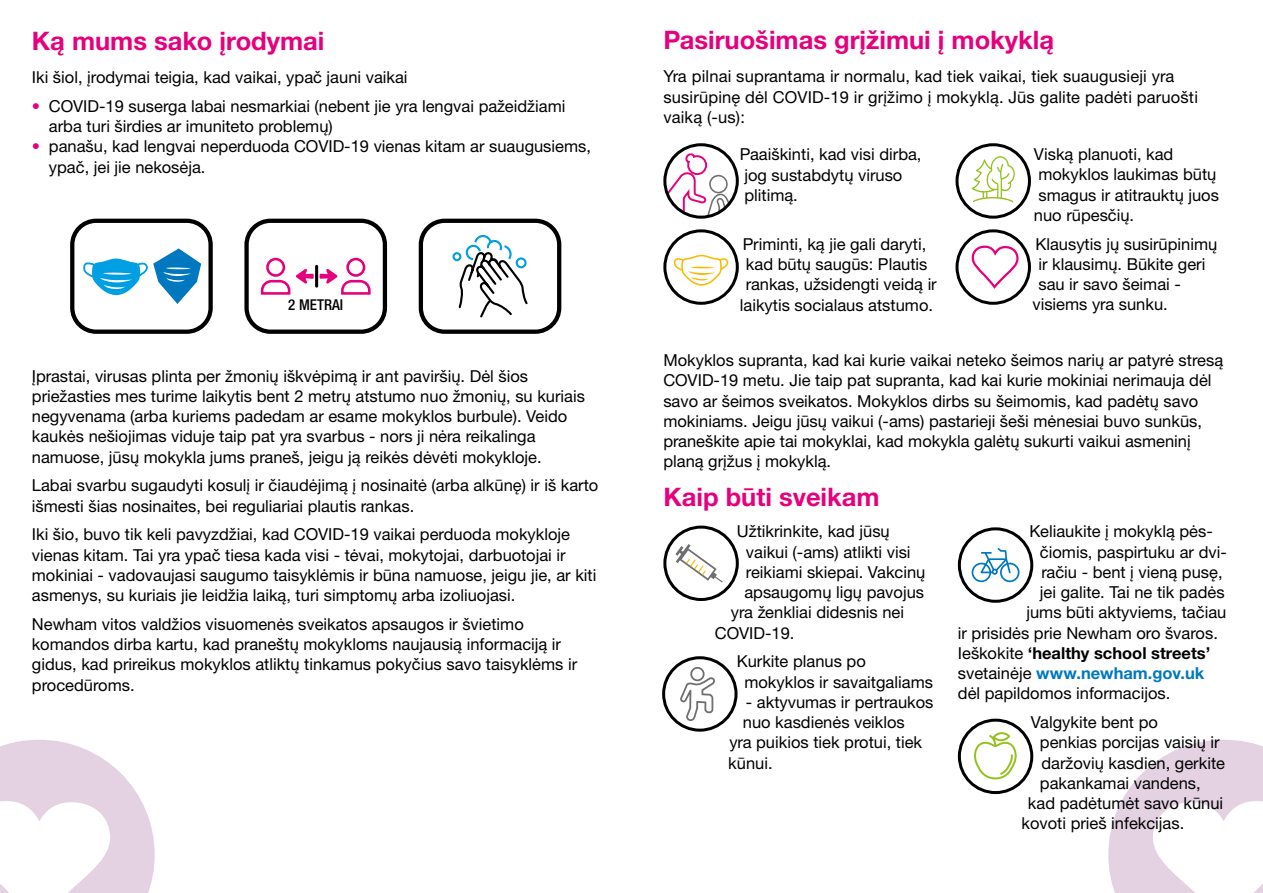
<style>
.page{position:relative;width:1263px;height:893px;background:#fff}
.page>*{position:absolute;margin:0;border:0;box-sizing:border-box;transform-origin:0 0}
.t1{font:700 25.5px "Helvetica Neue LTW1 G";color:#e6007d}
.t2{font:16.5px/20.2px "Helvetica Neue LTW1 G";color:#000}
.t3{font:700 16.5px "Helvetica Neue LTW1 G";color:#000}
.t4{font:700 16.5px "Helvetica Neue LTW1 G";color:#0078bf}
.t5{font:500 condensed 15px "Helvetica Neue LT Std";color:#000}
.s1{color:#e6007d}
.s2{font-weight:400}
.s3{font-weight:400;color:#000}
</style>
<div class="page">
<svg style="left:0;top:740px;width:155px;height:153px"></svg>
<svg style="left:1108px;top:740px;width:155px;height:153px"></svg>
<div style="left:419px;top:219px;width:142px;height:115px;border:4px solid #000;border-radius:24px"></div>
<svg style="left:451px;top:235px;width:78px;height:99px"></svg>
<div style="left:346px;top:258px;width:19px;height:19px;border:3px solid #e6007d;border-radius:50%"></div>
<div style="left:244px;top:219px;width:143px;height:115px;border:4px solid #000;border-radius:24px"></div>
<hr style="left:315px;top:265px;width:3px;height:23px;background:#000;border-radius:2px">
<svg style="left:320px;top:269px;width:51px;height:26px"></svg>
<div style="left:266px;top:258px;width:19px;height:19px;border:3px solid #e6007d;border-radius:50%"></div>
<svg style="left:260px;top:269px;width:54px;height:26px"></svg>
<div style="left:70px;top:219px;width:143px;height:115px;border:4px solid #000;border-radius:24px"></div>
<svg style="left:83px;top:248px;width:118px;height:56px"></svg>
<svg style="left:674px;top:255px;width:54px;height:31px"></svg>
<svg style="left:667px;top:153px;width:64px;height:62px"></svg>
<div style="left:663px;top:143px;width:76px;height:76px;border:3px solid #000;border-radius:50%"></div>
<div style="left:955px;top:143px;width:76px;height:76px;border:3px solid #000;border-radius:50%"></div>
<div style="left:663px;top:229px;width:76px;height:76px;border:3px solid #000;border-radius:50%"></div>
<div style="left:955px;top:229px;width:76px;height:76px;border:3px solid #000;border-radius:50%"></div>
<div style="left:958px;top:527px;width:75px;height:76px;border:3px solid #000;border-radius:50%"></div>
<svg style="left:972px;top:548px;width:47px;height:34px"></svg>
<div style="left:663px;top:526px;width:76px;height:75px;border:3px solid #000;border-radius:50%"></div>
<svg style="left:675px;top:544px;width:48px;height:39px"></svg>
<div style="left:958px;top:719px;width:75px;height:75px;border:3px solid #000;border-radius:50%"></div>
<svg style="left:974px;top:732px;width:43px;height:47px"></svg>
<div style="left:662px;top:656px;width:75px;height:76px;border:3px solid #000;border-radius:50%"></div>
<svg style="left:680px;top:667px;width:35px;height:54px"></svg>
<svg style="left:972px;top:156px;width:43px;height:46px"></svg>
<svg style="left:973px;top:245px;width:44px;height:44px"></svg>
<h1 class="t1" style="left:32px;top:25px;width:294px">Ką mums sako įrodymai</h1>
<p class="t2" style="left:32px;top:67px;width:377px">Iki šiol, įrodymai teigia, kad vaikai, ypač jauni vaikai</p>
<p class="t2" style="left:49px;top:96px;width:518px;text-indent:-17px"><span class="s1">•</span> COVID-19 suserga labai nesmarkiai (nebent jie yra lengvai pažeidžiami arba turi širdies ar imuniteto problemų)</p>
<p class="t2" style="left:49px;top:136px;width:544px;text-indent:-17px"><span class="s1">•</span> panašu, kad lengvai neperduoda COVID-19 vienas kitam ar suaugusiems, ypač, jei jie nekosėja.</p>
<p class="t5" style="left:288px;top:296px;width:56px">2 METRAI</p>
<p class="t2" style="left:32px;top:366px;width:555px">Įprastai, virusas plinta per žmonių iškvėpimą ir ant paviršių. Dėl šios priežasties mes turime laikytis bent 2 metrų atstumo nuo žmonių, su kuriais negyvenama (arba kuriems padedam ar esame mokyklos burbule). Veido kaukės nešiojimas viduje taip pat yra svarbus - nors ji nėra reikalinga namuose, jūsų mokykla jums praneš, jeigu ją reikės dėvėti mokykloje.</p>
<p class="t2" style="left:32px;top:475px;width:568px">Labai svarbu sugaudyti kosulį ir čiaudėjimą į nosinaitė (arba alkūnę) ir iš karto išmesti šias nosinaites, bei reguliariai plautis rankas.</p>
<p class="t2" style="left:32px;top:524px;width:566px">Iki šio, buvo tik keli pavyzdžiai, kad COVID-19 vaikai perduoda mokykloje vienas kitam. Tai yra ypač tiesa kada visi - tėvai, mokytojai, darbuotojai ir mokiniai - vadovaujasi saugumo taisyklėmis ir būna namuose, jeigu jie, ar kiti asmenys, su kuriais jie leidžia laiką, turi simptomų arba izoliuojasi.</p>
<p class="t2" style="left:32px;top:614px;width:547px">Newham vitos valdžios visuomenės sveikatos apsaugos ir švietimo komandos dirba kartu, kad praneštų mokykloms naujausią informaciją ir gidus, kad prireikus mokyklos atliktų tinkamus pokyčius savo taisyklėms ir procedūroms.</p>
<h1 class="t1" style="left:663px;top:25px;width:392px">Pasiruošimas grįžimui į mokyklą</h1>
<p class="t2" style="left:663px;top:66px;width:536px">Yra pilnai suprantama ir normalu, kad tiek vaikai, tiek suaugusieji yra susirūpinę dėl COVID-19 ir grįžimo į mokyklą. Jūs galite padėti paruošti vaiką (-us):</p>
<p class="t2" style="left:740px;top:144px;width:183px">Paaiškinti, kad visi dirba, jog sustabdytų viruso plitimą.</p>
<p class="t2" style="left:740px;top:234px;width:198px;text-align:center">Priminti, ką jie gali daryti, kad būtų saugūs: Plautis rankas, užsidengti veidą ir laikytis socialaus atstumo.</p>
<p class="t2" style="left:1034px;top:144px;width:187px">Viską planuoti, kad mokyklos laukimas būtų smagus ir atitrauktų juos nuo rūpesčių.</p>
<p class="t2" style="left:1035px;top:234px;width:183px">Klausytis jų susirūpinimų</p>
<p class="t2" style="left:1038px;top:254px;width:168px">ir klausimų. Būkite geri</p>
<p class="t2" style="left:1038px;top:274px;width:144px">sau ir savo šeimai -</p>
<p class="t2" style="left:1032px;top:294px;width:137px">visiems yra sunku.</p>
<p class="t2" style="left:663px;top:350px;width:561px">Mokyklos supranta, kad kai kurie vaikai neteko šeimos narių ar patyrė stresą COVID-19 metu. Jie taip pat supranta, kad kai kurie mokiniai nerimauja dėl savo ar šeimos sveikatos. Mokyklos dirbs su šeimomis, kad padėtų savo mokiniams. Jeigu jūsų vaikui (-ams) pastarieji šeši mėnesiai buvo sunkūs, praneškite apie tai mokyklai, kad mokykla galėtų sukurti vaikui asmeninį planą grįžus į mokyklą.</p>
<h1 class="t1" style="left:663px;top:481px;width:218px">Kaip būti sveikam</h1>
<p class="t2" style="left:737px;top:521px;width:154px">Užtikrinkite, kad jūsų</p>
<p class="t2" style="left:746px;top:541px;width:166px">vaikui (-ams) atlikti visi</p>
<p class="t2" style="left:746px;top:562px;width:181px">reikiami skiepai. Vakcinų</p>
<p class="t2" style="left:744px;top:582px;width:181px">apsaugomų ligų pavojus</p>
<p class="t2" style="left:731px;top:602px;width:175px">yra ženkliai didesnis nei</p>
<p class="t2" style="left:715px;top:622px;width:81px">COVID-19.</p>
<p class="t2" style="left:744px;top:651px;width:190px;text-indent:-8px">Kurkite planus po mokyklos ir savaitgaliams</p>
<p class="t2" style="left:746px;top:692px;width:189px">- aktyvumas ir pertraukos</p>
<p class="t2" style="left:743px;top:712px;width:163px">nuo kasdienės veiklos</p>
<p class="t2" style="left:729px;top:732px;width:194px">yra puikios tiek protui, tiek</p>
<p class="t2" style="left:728px;top:752px;width:46px">kūnui.</p>
<p class="t2" style="left:1029px;top:521px;width:185px">Keliaukite į mokyklą pės-</p>
<p class="t2" style="left:1040px;top:541px;width:188px">čiomis, paspirtuku ar dvi-</p>
<p class="t2" style="left:1041px;top:562px;width:183px">račiu - bent į vieną pusę,</p>
<p class="t2" style="left:1040px;top:582px;width:186px">jei galite. Tai ne tik padės</p>
<p class="t2" style="left:1026px;top:602px;width:201px">jums būti aktyviems, tačiau</p>
<p class="t2" style="left:958px;top:622px;width:262px">ir prisidės prie Newham oro švaros.</p>
<p class="t3" style="left:958px;top:643px;width:254px"><span class="s2">Ieškokite</span> ‘healthy school streets’</p>
<p class="t4" style="left:958px;top:663px;width:248px"><span class="s3">svetainėje</span> www.newham.gov.uk</p>
<p class="t2" style="left:958px;top:683px;width:214px">dėl papildomos informacijos.</p>
<p class="t2" style="left:1031px;top:712px;width:129px">Valgykite bent po</p>
<p class="t2" style="left:1040px;top:732px;width:181px">penkias porcijas vaisių ir</p>
<p class="t2" style="left:1041px;top:752px;width:185px">daržovių kasdien, gerkite</p>
<p class="t2" style="left:1040px;top:773px;width:162px">pakankamai vandens,</p>
<p class="t2" style="left:1028px;top:793px;width:197px">kad padėtumėt savo kūnui</p>
<p class="t2" style="left:1022px;top:813px;width:164px">kovoti prieš infekcijas.</p>
</div>
